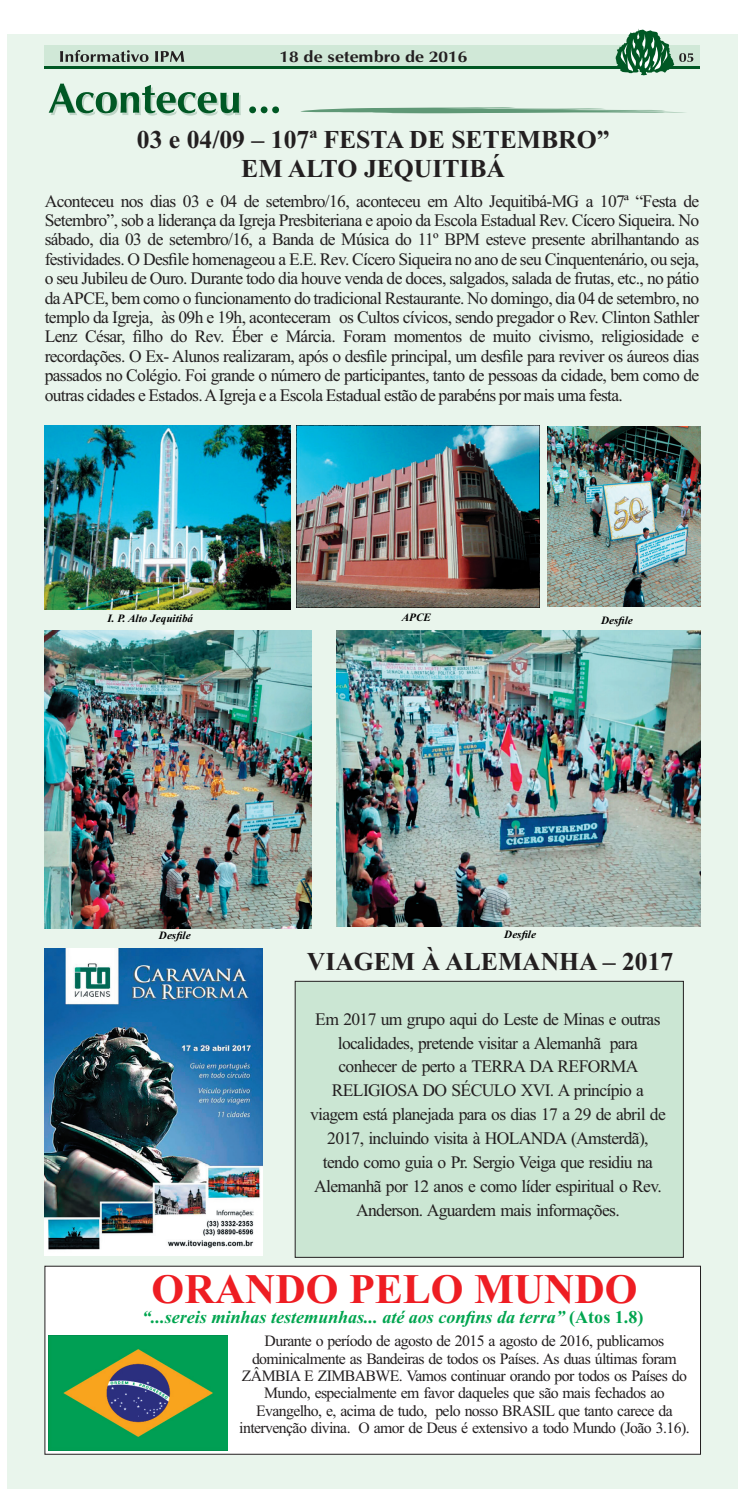
<style>
.page{position:relative;width:745px;height:1489px;background:#fff}
.page>*{position:absolute;margin:0;border:0;box-sizing:border-box;transform-origin:0 0}
.t1{font:700 42px "Times New Roman";color:#ee1d23}
.t2{font:700 25.72px/28.3px "Times New Roman";color:#231f20;text-align:center}
.t3{font:italic 700 18.03px "Times New Roman";color:#00a54f}
.t4{font:17.5px/19.4px "Times New Roman";letter-spacing:-.04em;color:#231f20;text-align:justify}
.t5{font:15.75px/17.5px "Times New Roman";letter-spacing:-.04em;color:#231f20;text-align:center}
.t6{font:700 15.75px "Zapf Humanist 601 BT";color:#231f20;scale:1.11 1}
.t7{font:italic 700 11.2px "Times New Roman";color:#000}
.s1{font-style:normal}
</style>
<div class="page">
<div style="left:7px;top:35px;width:730px;height:1453px;background:#e9f5ec"></div>
<svg style="left:49px;top:83px;width:230px;height:33px"></svg>
<svg style="left:300px;top:107px;width:386px;height:6px"></svg>
<div style="left:44px;top:1265px;width:656px;height:189px;background:#fff"></div>
<div style="left:45px;top:49px;width:654px;height:20px;background:#005824"></div>
<div style="left:45px;top:46px;width:654px;height:20px;background:#d0e8d7"></div>
<svg style="left:60px;top:50px;width:124px;height:12px"></svg>
<svg style="left:615px;top:29px;width:78px;height:46px"></svg>
<img style="left:48px;top:1335px;width:179px;height:115px">
<img style="left:337px;top:630px;width:362px;height:296px">
<img style="left:547px;top:426px;width:153px;height:181px">
<img style="left:45px;top:630px;width:266px;height:298px">
<img style="left:296px;top:425px;width:242px;height:182px">
<img style="left:45px;top:425px;width:245px;height:184px">
<img style="left:45px;top:948px;width:217px;height:307px">
<div style="left:294px;top:980px;width:389px;height:277px;background:#cbe6d3"></div>
<p class="t6" style="left:279px;top:47px;width:170px">18 de setembro de 2016</p>
<h2 class="t2" style="left:137px;top:128px;width:474px">03 e 04/09 – 107ª FESTA DE SETEMBRO”<br>EM ALTO JEQUITIBÁ</h2>
<p class="t4" style="left:45px;top:193px;width:655px">Aconteceu nos dias 03 e 04 de setembro/16, aconteceu em Alto Jequitibá-MG a 107ª “Festa de Setembro”, sob a liderança da Igreja Presbiteriana e apoio da Escola Estadual Rev. Cícero Siqueira. No sábado, dia 03 de setembro/16, a Banda de Música do 11º BPM esteve presente abrilhantando as festividades. O Desfile homenageou a E.E. Rev. Cícero Siqueira no ano de seu Cinquentenário, ou seja, o seu Jubileu de Ouro. Durante todo dia houve venda de doces, salgados, salada de frutas, etc., no pátio daAPCE, bem como o funcionamento do tradicional Restaurante. No domingo, dia 04 de setembro, no templo da Igreja, às 09h e 19h, aconteceram os Cultos cívicos, sendo pregador o Rev. Clinton Sathler Lenz César, filho do Rev. Éber e Márcia. Foram momentos de muito civismo, religiosidade e recordações. O Ex- Alunos realizaram, após o desfile principal, um desfile para reviver os áureos dias passados no Colégio. Foi grande o número de participantes, tanto de pessoas da cidade, bem como de outras cidades e Estados.AIgreja e a Escola Estadual estão de parabéns por mais uma festa.</p>
<p class="t7" style="left:107px;top:614px;width:87px">I. P. Alto Jequitibá</p>
<p class="t7" style="left:401px;top:613px;width:31px">APCE</p>
<p class="t7" style="left:600px;top:616px;width:33px">Desfile</p>
<p class="t7" style="left:159px;top:931px;width:33px">Desfile</p>
<p class="t7" style="left:504px;top:930px;width:33px">Desfile</p>
<h2 class="t2" style="left:307px;top:950px;width:367px">VIAGEM À ALEMANHA – 2017</h2>
<p class="t4" style="left:310px;top:1008px;width:357px;line-height:23.8px;text-align:center">Em 2017 um grupo aqui do Leste de Minas e outras localidades, pretende visitar a Alemanhã para conhecer de perto a TERRA DA REFORMA RELIGIOSA DO SÉCULO XVI. A princípio a viagem está planejada para os dias 17 a 29 de abril de 2017, incluindo visita à HOLANDA (Amsterdã), tendo como guia o Pr. Sergio Veiga que residiu na Alemanhã por 12 anos e como líder espiritual o Rev.<br>Anderson. Aguardem mais informações.</p>
<h1 class="t1" style="left:151px;top:1275px;width:487px">ORANDO PELO MUNDO</h1>
<p class="t3" style="left:142px;top:1311px;width:502px">“...sereis minhas testemunhas... até aos confins da terra” <span class="s1">(Atos 1.8)</span></p>
<p class="t5" style="left:239px;top:1333px;width:451px">Durante o período de agosto de 2015 a agosto de 2016, publicamos dominicalmente as Bandeiras de todos os Países. As duas últimas foram ZÂMBIA E ZIMBABWE. Vamos continuar orando por todos os Países do Mundo, especialmente em favor daqueles que são mais fechados ao Evangelho, e, acima de tudo, pelo nosso BRASIL que tanto carece da intervenção divina. O amor de Deus é extensivo a todo Mundo (João 3.16).</p>
</div>
